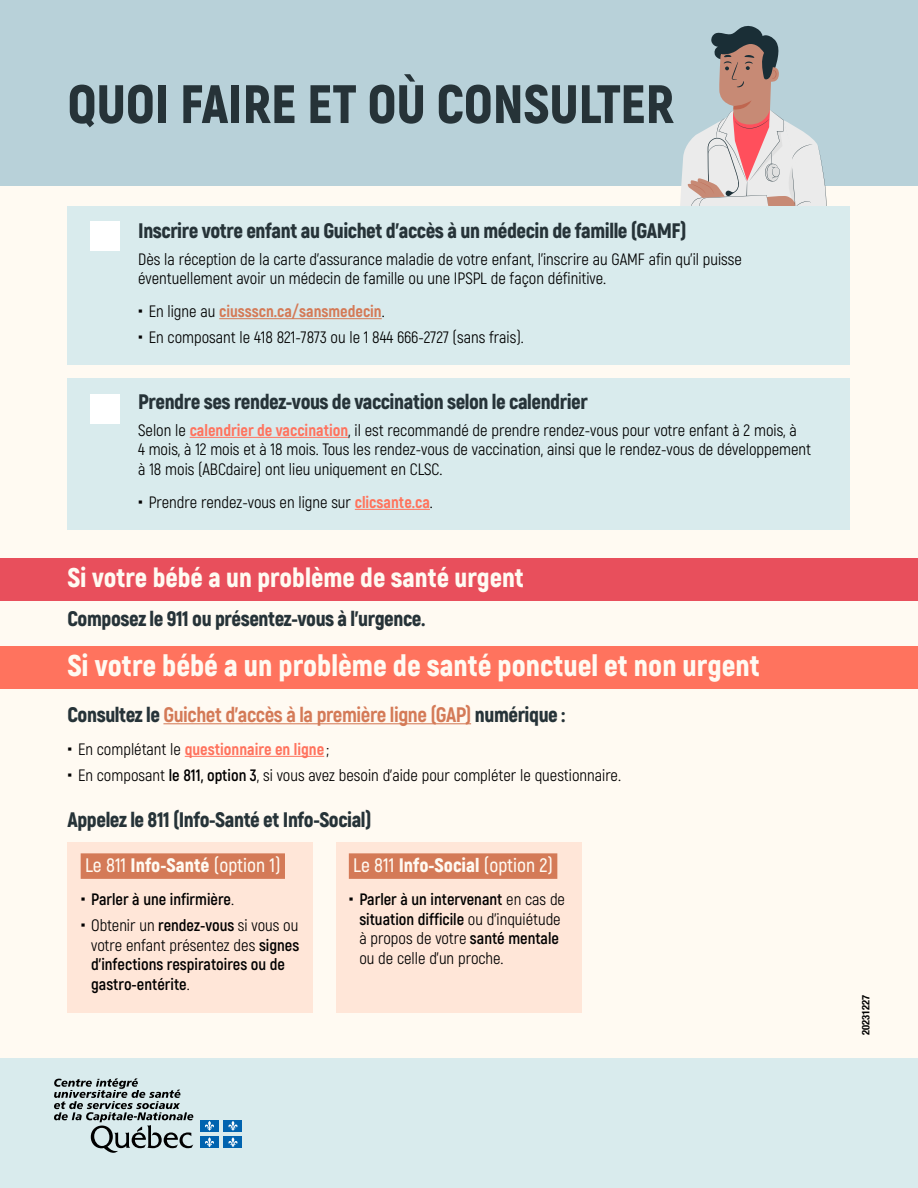
<style>
.page{position:relative;width:918px;height:1188px;background:#fff}
.page>*{position:absolute;margin:0;border:0;box-sizing:border-box;transform-origin:0 0}
.titre{font:900 54px "Akrobat";color:#263338}
.titre2{font:900 30px "Akrobat";color:#fffaf2}
.titre2-2{font:900 27px "Akrobat";color:#fffaf2}
.intertitre{font:900 21px "Akrobat";letter-spacing:-.02em;color:#263338}
.intertitre-2{font:800 21px "Akrobat";letter-spacing:-.02em;color:#d47a57}
.texte{font:600 19.5px "Akrobat";color:#fffaf2}
.texte-2{font:16.5px/19.5px "Akrobat";color:#000}
.t1{font:700 16.5px/19.5px "Akrobat";color:#000}
.t2{font:800 16.5px "Akrobat";color:#ff735e}
.t3{font:800 16.5px "Akrobat";color:#d47a57}
.t4{font:700 condensed 10.5px "Helvetica Neue";color:#000}
.s1{font-weight:400;color:#000}
.s2{font-weight:800;color:#ff735e}
.s3{font-weight:800;color:#ff735c}
.s4{font-weight:900;color:#263338}
.s5{font-weight:700}
.s6{font-weight:900}
.s7{font-weight:400}
</style>
<div class="page">
<div style="left:0;top:130px;width:918px;height:1050px;background:#fffaf2"></div>
<div style="left:0;top:0;width:918px;height:186px;background:#b8d1d9"></div>
<div style="left:0;top:1058px;width:918px;height:130px;background:#d9ebed"></div>
<svg style="left:54px;top:1078px;width:139px;height:75px"></svg>
<div style="left:200px;top:1120px;width:19px;height:11px;background:#0063af"></div>
<svg style="left:205px;top:1121px;width:9px;height:10px"></svg>
<div style="left:224px;top:1120px;width:18px;height:11px;background:#0063af"></div>
<svg style="left:228px;top:1121px;width:10px;height:10px"></svg>
<div style="left:200px;top:1137px;width:19px;height:11px;background:#0063af"></div>
<svg style="left:205px;top:1137px;width:9px;height:10px"></svg>
<div style="left:224px;top:1137px;width:18px;height:11px;background:#0063af"></div>
<svg style="left:228px;top:1137px;width:10px;height:10px"></svg>
<div style="left:0;top:559px;width:918px;height:42px;background:#e84f5c"></div>
<div style="left:0;top:646px;width:918px;height:43px;background:#ff735e"></div>
<hr style="left:163px;top:723px;width:308px;height:1px;background:#d47a57">
<hr style="left:185px;top:756px;width:139px;height:1px;background:#ff735e">
<div style="left:336px;top:842px;width:246px;height:171px;background:#ffe6d8"></div>
<div style="left:68px;top:842px;width:245px;height:171px;background:#ffe6d8"></div>
<div style="left:81px;top:853px;width:204px;height:26px;background:#d47a57"></div>
<div style="left:349px;top:853px;width:208px;height:26px;background:#d47a57"></div>
<svg style="left:680px;top:26px;width:147px;height:181px"></svg>
<div style="left:68px;top:207px;width:782px;height:158px;background:#d9ebed"></div>
<div style="left:68px;top:378px;width:782px;height:152px;background:#d9ebed"></div>
<hr style="left:219px;top:318px;width:163px;height:1px;background:#d47a57">
<hr style="left:190px;top:437px;width:158px;height:1px;background:#ff735e">
<hr style="left:355px;top:509px;width:75px;height:1px;background:#ff735c">
<div style="left:91px;top:221px;width:29px;height:29px;background:#fff"></div>
<div style="left:91px;top:394px;width:29px;height:30px;background:#fff"></div>
<p class="titre" style="left:68px;top:69px;width:608px">QUOI FAIRE ET OÙ CONSULTER</p>
<p class="intertitre" style="left:138px;top:217px;width:550px">Inscrire votre enfant au Guichet d’accès à un médecin de famille (GAMF)</p>
<p class="texte-2" style="left:138px;top:249px;width:605px">Dès la réception de la carte d’assurance maladie de votre enfant, l’inscrire au GAMF afin qu’il puisse éventuellement avoir un médecin de famille ou une IPSPL de façon définitive.</p>
<p class="t3" style="left:149px;top:301px;width:238px"><span class="s1">En ligne au</span> ciussscn.ca/sansmedecin<span class="s1">.</span></p>
<p class="texte-2" style="left:149px;top:328px;width:377px">En composant le 418 821-7873 ou le 1 844 666-2727 (sans frais).</p>
<p class="intertitre" style="left:138px;top:388px;width:451px">Prendre ses rendez-vous de vaccination selon le calendrier</p>
<p class="texte-2" style="left:138px;top:420px;width:674px">Selon le <span class="s2">calendrier de vaccination</span>, il est recommandé de prendre rendez-vous pour votre enfant à 2 mois, à<br>4 mois, à 12 mois et à 18 mois. Tous les rendez-vous de vaccination, ainsi que le rendez-vous de développement à 18 mois (ABCdaire) ont lieu uniquement en CLSC.</p>
<p class="texte-2" style="left:149px;top:492px;width:286px">Prendre rendez-vous en ligne sur <span class="s3">clicsante.ca</span>.</p>
<p class="titre2-2" style="left:68px;top:560px;width:458px">Si votre bébé a un problème de santé urgent</p>
<p class="intertitre" style="left:68px;top:605px;width:359px">Composez le 911 ou présentez-vous à l’urgence.</p>
<p class="titre2" style="left:68px;top:646px;width:694px">Si votre bébé a un problème de santé ponctuel et non urgent</p>
<p class="intertitre-2" style="left:68px;top:701px;width:499px"><span class="s4">Consultez le</span> Guichet d’accès à la première ligne (GAP) <span class="s4">numérique :</span></p>
<p class="t2" style="left:78px;top:738px;width:252px"><span class="s1">En complétant le</span> questionnaire en ligne <span class="s1">;</span></p>
<p class="texte-2" style="left:78px;top:765px;width:545px">En composant <span class="s5">le 811, option 3</span>, si vous avez besoin d'aide pour compléter le questionnaire.</p>
<p class="intertitre" style="left:68px;top:806px;width:306px">Appelez le 811 (Info-Santé et Info-Social)</p>
<p class="texte" style="left:85px;top:853px;width:197px">Le 811 <span class="s6">Info-Santé</span> (option 1)</p>
<p class="t1" style="left:91px;top:890px;width:144px">Parler à une infirmière<span class="s7">.</span></p>
<p class="t1" style="left:91px;top:916px;width:210px"><span class="s7">Obtenir un</span> rendez-vous <span class="s7">si vous ou votre enfant présentez des</span> signes d’infections respiratoires ou de gastro-entérite<span class="s7">.</span></p>
<p class="texte" style="left:353px;top:853px;width:201px">Le 811 <span class="s6">Info-Social</span> (option 2)</p>
<p class="texte-2" style="left:359px;top:890px;width:207px"><span class="s5">Parler à un intervenant</span> en cas de <span class="s5">situation difficile</span> ou d’inquiétude à propos de votre <span class="s5">santé mentale </span>ou de celle d’un proche.</p>
<p class="t4" style="left:857px;top:1035px;width:42px;rotate:-90deg">20231227</p>
</div>
